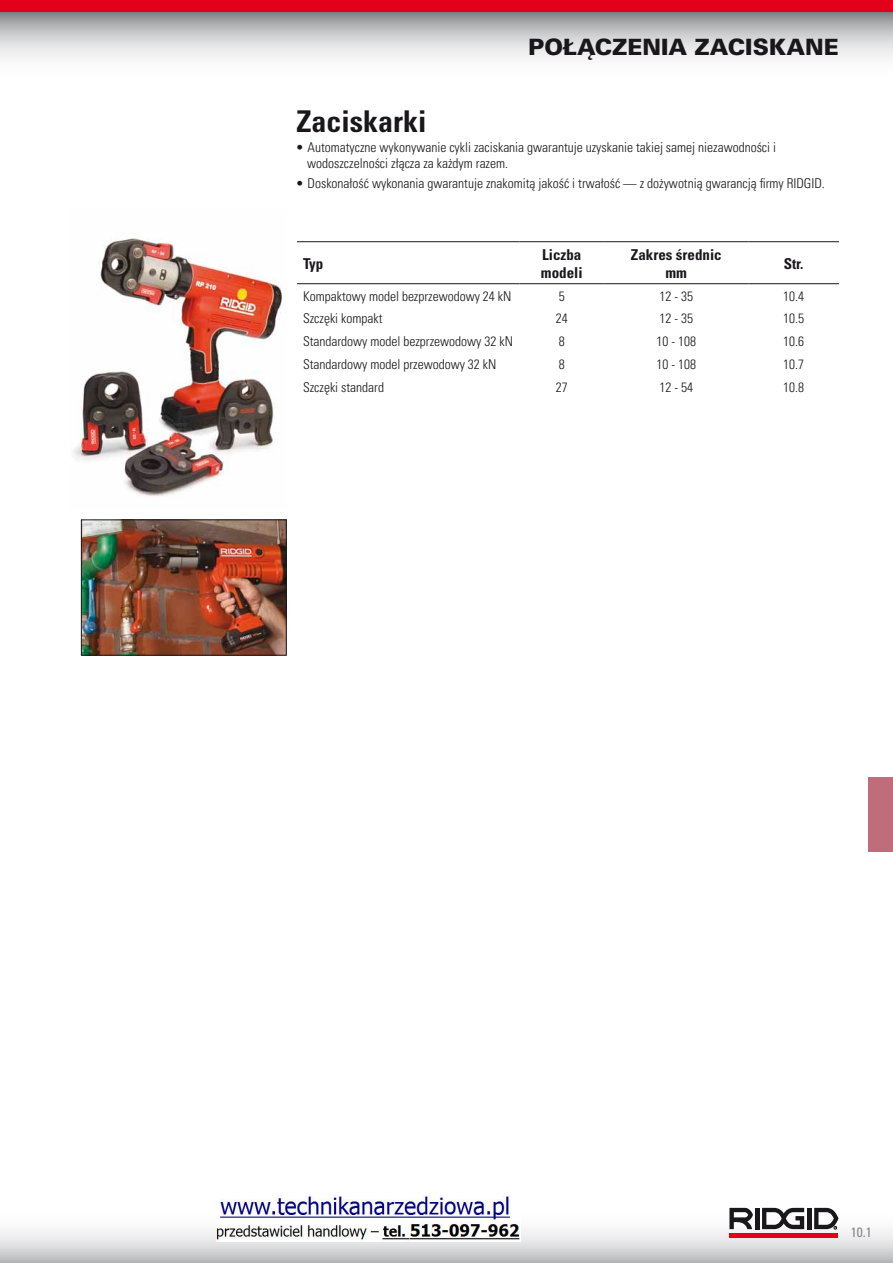
<style>
.page{position:relative;width:893px;height:1263px;background:#fff}
.page>*{position:absolute;margin:0;border:0;box-sizing:border-box;transform-origin:0 0}
.t1{font:30px "Univers LTCYR 67 Bold Cond";color:#1a171c}
.t2{font:900 22.5px "Univers LTCYR 75";color:#1a171c}
.t3{font:15px/18px "Univers LTCYR 67 Bold Cond";color:#1a171c}
.t4{font:13.5px/16.5px "Univers LTCYR 47 Light Cond";color:#1a171c}
.t5{font:condensed 13.5px "Univers LTCYR 57";color:#868789}
</style>
<div class="page">
<svg style="left:0;top:1207px;width:893px;height:56px"></svg>
<svg style="left:0;top:12px;width:893px;height:46px;background:#c6c7c8"></svg>
<div style="left:0;top:0;width:893px;height:12px;background:#e2001a"></div>
<hr style="left:729px;top:1233px;width:109px;height:4px;background:#e2001a">
<hr style="left:755px;top:1208px;width:4px;height:21px;background:#1a171c">
<hr style="left:807px;top:1208px;width:4px;height:21px;background:#1a171c">
<svg style="left:729px;top:1208px;width:24px;height:21px"></svg>
<svg style="left:762px;top:1208px;width:42px;height:21px"></svg>
<svg style="left:814px;top:1208px;width:24px;height:21px"></svg>
<div style="left:868px;top:777px;width:25px;height:75px;background:#bf6c7b"></div>
<img style="left:73px;top:238px;width:210px;height:259px">
<img style="left:83px;top:521px;width:202px;height:132px">
<div style="left:81px;top:519px;width:206px;height:136px;border:1px solid #1a171c"></div>
<hr style="left:297px;top:241px;width:222px;height:1px;background:#1a171c">
<hr style="left:519px;top:241px;width:85px;height:1px;background:#1a171c">
<hr style="left:604px;top:241px;width:144px;height:1px;background:#1a171c">
<hr style="left:748px;top:241px;width:91px;height:1px;background:#1a171c">
<hr style="left:297px;top:283px;width:222px;height:1px;background:#1a171c">
<hr style="left:519px;top:283px;width:85px;height:1px;background:#1a171c">
<hr style="left:604px;top:283px;width:144px;height:1px;background:#1a171c">
<hr style="left:748px;top:283px;width:91px;height:1px;background:#1a171c">
<img style="left:216px;top:1196px;width:304px;height:45px">
<p class="t2" style="left:528px;top:31px;width:312px">POŁĄCZENIA ZACISKANE</p>
<p class="t1" style="left:296px;top:103px;width:131px">Zaciskarki</p>
<p class="t4" style="left:307px;top:138px;width:470px;text-indent:-11px">• Automatyczne wykonywanie cykli zaciskania gwarantuje uzyskanie takiej samej niezawodności i wodoszczelności złącza za każdym razem.</p>
<p class="t4" style="left:296px;top:174px;width:530px">• Doskonałość wykonania gwarantuje znakomitą jakość i trwałość — z dożywotnią gwarancją firmy RIDGID.</p>
<p class="t3" style="left:303px;top:254px;width:22px">Typ</p>
<p class="t3" style="left:541px;top:245px;width:43px">Liczba modeli</p>
<p class="t3" style="left:631px;top:245px;width:92px;text-align:center">Zakres średnic mm</p>
<p class="t3" style="left:784px;top:254px;width:21px">Str.</p>
<p class="t4" style="left:303px;top:287px;width:210px">Kompaktowy model bezprzewodowy 24 kN</p>
<p class="t4" style="left:559px;top:287px;width:7px">5</p>
<p class="t4" style="left:659px;top:287px;width:35px">12 - 35</p>
<p class="t4" style="left:783px;top:287px;width:22px">10.4</p>
<p class="t4" style="left:303px;top:310px;width:81px">Szczęki kompakt</p>
<p class="t4" style="left:556px;top:310px;width:13px">24</p>
<p class="t4" style="left:659px;top:310px;width:35px">12 - 35</p>
<p class="t4" style="left:783px;top:310px;width:22px">10.5</p>
<p class="t4" style="left:303px;top:332px;width:211px">Standardowy model bezprzewodowy 32 kN</p>
<p class="t4" style="left:559px;top:332px;width:7px">8</p>
<p class="t4" style="left:656px;top:332px;width:41px">10 - 108</p>
<p class="t4" style="left:783px;top:332px;width:22px">10.6</p>
<p class="t4" style="left:303px;top:355px;width:195px">Standardowy model przewodowy 32 kN</p>
<p class="t4" style="left:559px;top:355px;width:7px">8</p>
<p class="t4" style="left:656px;top:355px;width:41px">10 - 108</p>
<p class="t4" style="left:783px;top:355px;width:22px">10.7</p>
<p class="t4" style="left:303px;top:378px;width:82px">Szczęki standard</p>
<p class="t4" style="left:556px;top:378px;width:13px">27</p>
<p class="t4" style="left:659px;top:378px;width:35px">12 - 54</p>
<p class="t4" style="left:783px;top:378px;width:22px">10.8</p>
<p class="t5" style="left:851px;top:1224px;width:22px">10.1</p>
</div>
